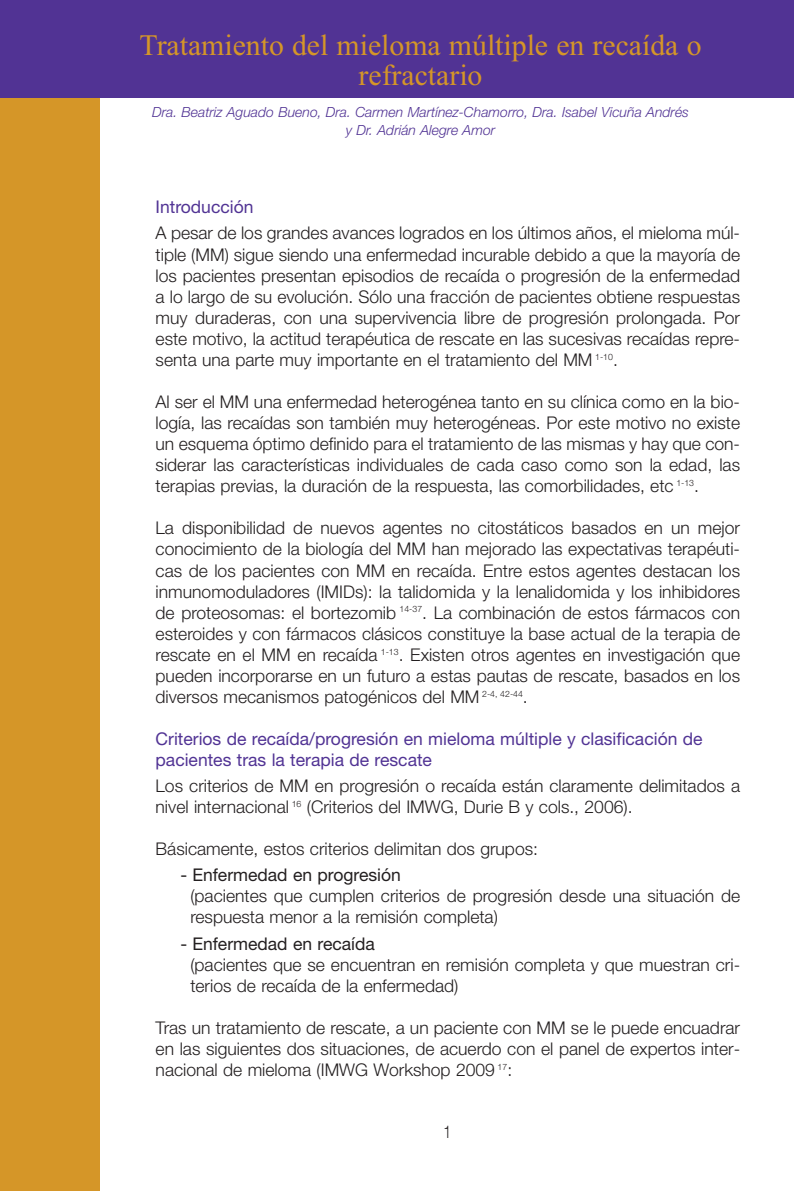
<style>
.page{position:relative;width:794px;height:1191px;background:#fff}
.page>*{position:absolute;margin:0;border:0;box-sizing:border-box;transform-origin:0 0}
.t1{font:29.75px/29.8px "Times New Roman";color:#d59628;text-align:center}
.t2{font:17.5px/21px "Helvetica Neue Light TT";color:#231f20;text-align:justify}
.t3{font:17.5px/21px "Helvetica Neue";color:#513394}
.t4{font:17.5px "Helvetica Neue";color:#231f20}
.t5{font:17.5px "Helvetica Neue Light TT";color:#231f20;scale:.8 1}
.t6{font:14px/17.5px "Helvetica Neue Light Italic TT";color:#513394;text-align:center}
</style>
<div class="page">
<div style="left:0;top:10px;width:99px;height:1181px;background:#d59628"></div>
<div style="left:0;top:0;width:794px;height:98px;background:#513394"></div>
<h1 class="t1" style="left:139px;top:30px;width:563px">Tratamiento del mieloma múltiple en recaída o refractario</h1>
<p class="t6" style="left:152px;top:103px;width:538px">Dra. Beatriz Aguado Bueno, Dra. Carmen Martínez-Chamorro, Dra. Isabel Vicuña Andrés y Dr. Adrián Alegre Amor</p>
<p class="t3" style="left:156px;top:196px;width:99px">Introducción</p>
<p class="t2" style="left:156px;top:222px;width:586px">A pesar de los grandes avances logrados en los últimos años, el mieloma múl&shy;tiple (MM) sigue siendo una enfermedad incurable debido a que la mayoría de los pacientes presentan episodios de recaída o progresión de la enfermedad a lo largo de su evolución. Sólo una fracción de pacientes obtiene respuestas muy duraderas, con una supervivencia libre de progresión prolongada. Por este motivo, la actitud terapéutica de rescate en las sucesivas recaídas repre&shy;senta una parte muy importante en el tratamiento del MM <sup>1-10</sup>.</p>
<p class="t2" style="left:156px;top:391px;width:586px">Al ser el MM una enfermedad heterogénea tanto en su clínica como en la bio&shy;logía, las recaídas son también muy heterogéneas. Por este motivo no existe un esquema óptimo definido para el tratamiento de las mismas y hay que con&shy;siderar las características individuales de cada caso como son la edad, las terapias previas, la duración de la respuesta, las comorbilidades, etc <sup>1-13</sup>.</p>
<p class="t2" style="left:156px;top:517px;width:586px">La disponibilidad de nuevos agentes no citostáticos basados en un mejor conocimiento de la biología del MM han mejorado las expectativas terapéuti&shy;cas de los pacientes con MM en recaída. Entre estos agentes destacan los inmunomoduladores (IMIDs): la talidomida y la lenalidomida y los inhibidores de proteosomas: el bortezomib <sup>14-37</sup>. La combinación de estos fármacos con esteroides y con fármacos clásicos constituye la base actual de la terapia de rescate en el MM en recaída <sup>1-13</sup>. Existen otros agentes en investigación que pueden incorporarse en un futuro a estas pautas de rescate, basados en los diversos mecanismos patogénicos del MM <sup>2-4,</sup> <sup>42-44</sup>.</p>
<p class="t3" style="left:156px;top:728px;width:548px">Criterios de recaída/progresión en mieloma múltiple y clasificación de pacientes tras la terapia de rescate</p>
<p class="t2" style="left:156px;top:775px;width:586px">Los criterios de MM en progresión o recaída están claramente delimitados a nivel internacional <sup>16</sup> (Criterios del IMWG, Durie B y cols., 2006).</p>
<p class="t2" style="left:156px;top:838px;width:384px">Básicamente, estos criterios delimitan dos grupos:</p>
<p class="t4" style="left:180px;top:864px;width:222px">- Enfermedad en progresión</p>
<p class="t2" style="left:190px;top:885px;width:551px">(pacientes que cumplen criterios de progresión desde una situación de respuesta menor a la remisión completa)</p>
<p class="t4" style="left:180px;top:933px;width:196px">- Enfermedad en recaída</p>
<p class="t2" style="left:190px;top:953px;width:551px">(pacientes que se encuentran en remisión completa y que muestran cri&shy;terios de recaída de la enfermedad)</p>
<p class="t2" style="left:156px;top:1016px;width:586px">Tras un tratamiento de rescate, a un paciente con MM se le puede encuadrar en las siguientes dos situaciones, de acuerdo con el panel de expertos inter&shy;nacional de mieloma (IMWG Workshop 2009 <sup>17</sup>:</p>
<p class="t5" style="left:443px;top:1121px;width:11px">1</p>
</div>
